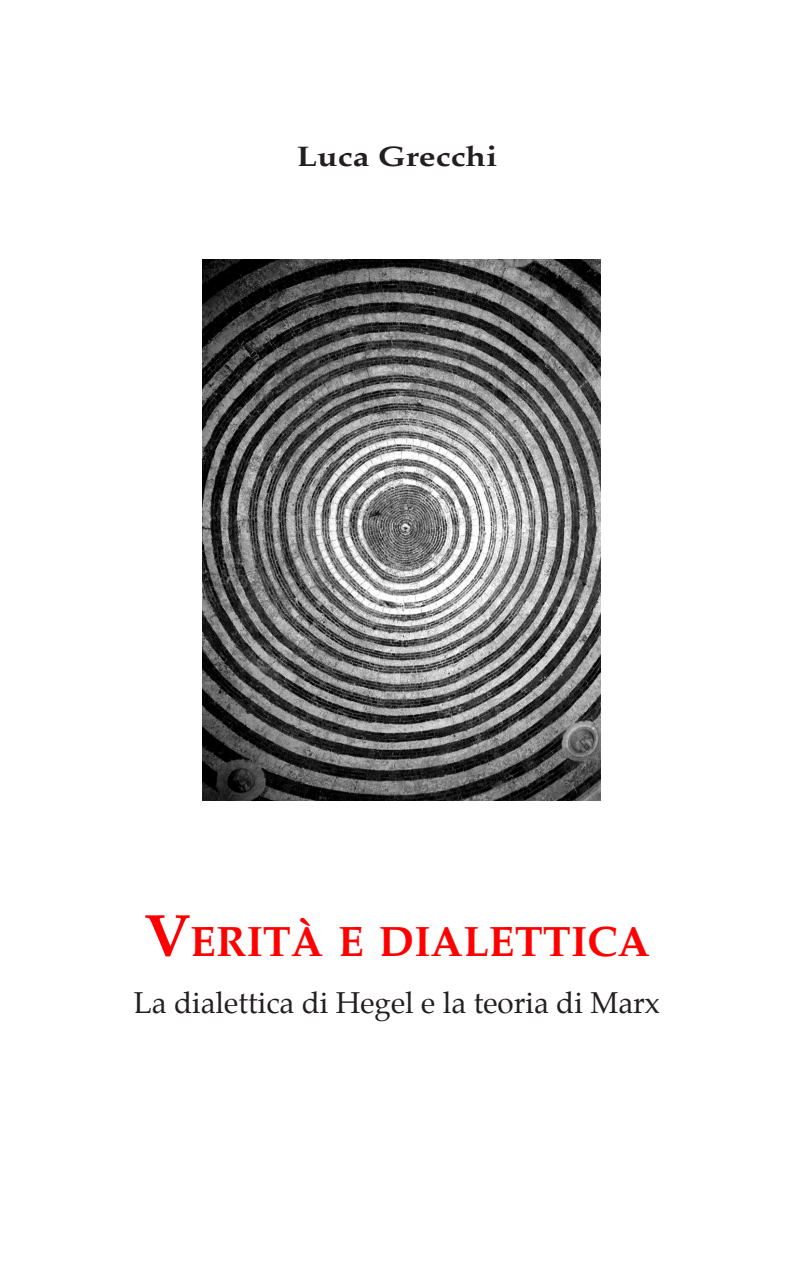
<style>
.page{position:relative;width:794px;height:1276px;background:#fff}
.page>*{position:absolute;margin:0;border:0;box-sizing:border-box;transform-origin:0 0}
.Normale{font:700 42px "Palatino";color:#f00}
.t1{font:29.6px "Palatino";color:#231f20}
.Normale-2{font:700 28px "Palatino";color:#231f20;scale:1.2 1}
.s1{font-size:60px}
</style>
<div class="page">
<img style="left:203px;top:259px;width:397px;height:541px">
<p class="Normale-2" style="left:297px;top:132px;width:169px">Luca Grecchi</p>
<p class="Normale" style="left:144px;top:906px;width:508px"><span class="s1">V</span>ERITÀ E DIALETTICA</p>
<p class="t1" style="left:134px;top:978px;width:528px">La dialettica di Hegel e la teoria di Marx</p>
</div>
